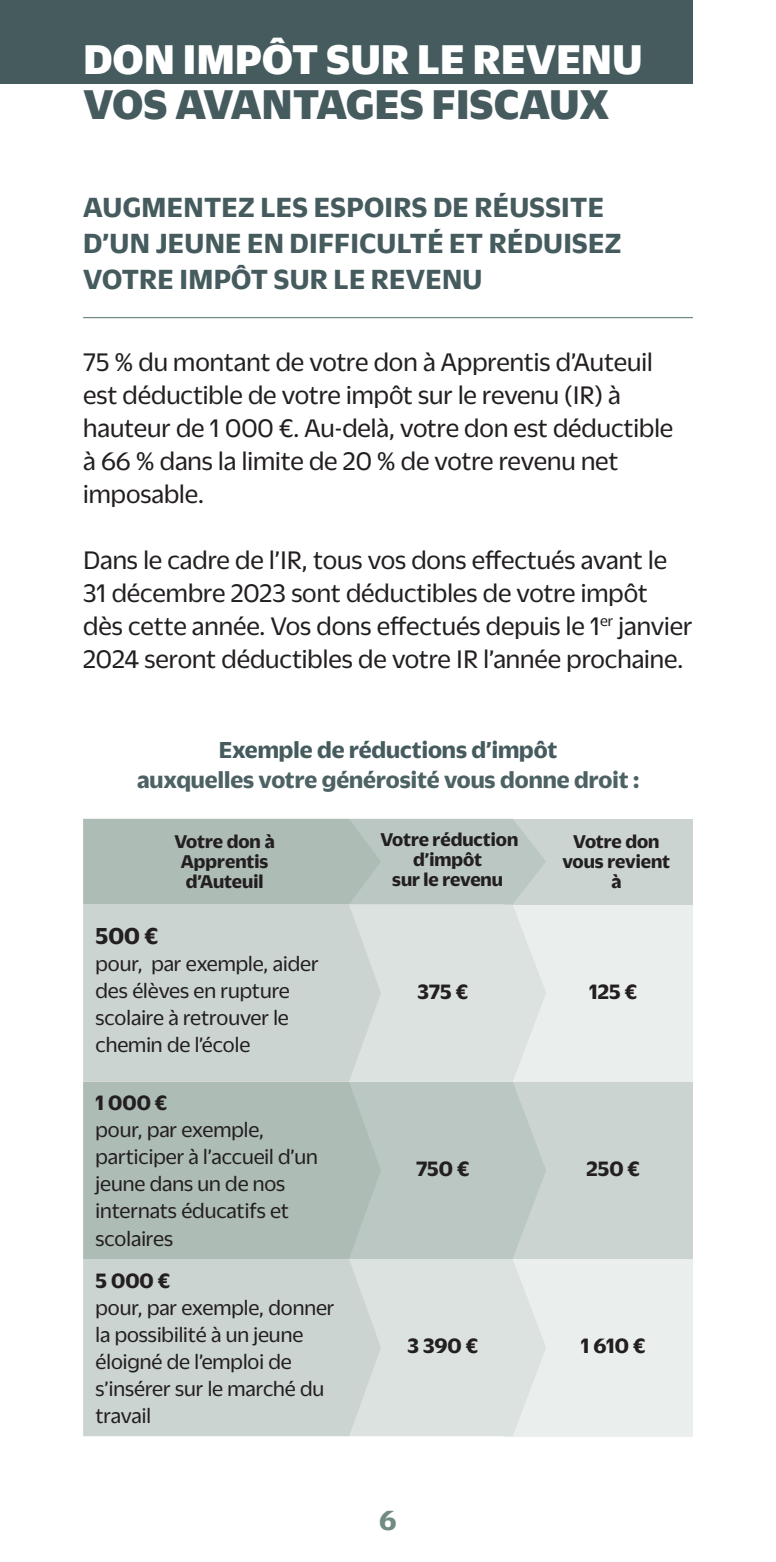
<style>
.page{position:relative;width:776px;height:1562px;background:#fff}
.page>*{position:absolute;margin:0;border:0;box-sizing:border-box;transform-origin:0 0}
.t1{font:900 45px "Duplicate Sans";letter-spacing:.01em;color:#fff}
.t2{font:900 45px "Duplicate Sans";letter-spacing:.01em;color:#455b5e}
.t3{font:700 30px/36px "Duplicate Sans";letter-spacing:.01em;color:#455b5e}
.t4{font:700 30px "Duplicate Sans";color:#718b81}
.t5{font:27.5px/33px "Duplicate Sans";color:#231f20}
.t6{font:700 25px "Duplicate Sans";color:#4d6264}
.t7{font:700 25px "Duplicate Sans";color:#455b5e}
.t8{font:700 25px "Duplicate Sans";color:#231f20}
.t9{font:22.5px/27px "Duplicate Sans";color:#231f20}
.t10{font:700 22.5px "Duplicate Sans";color:#231f20}
.t11{font:700 20px/20px "Duplicate Sans";color:#231f20;text-align:center}
</style>
<div class="page">
<div style="left:505px;top:1081px;width:188px;height:177px;background:#cbd4d0"></div>
<div style="left:505px;top:1258px;width:188px;height:177px;background:#eaefed"></div>
<div style="left:505px;top:904px;width:188px;height:177px;background:#eaefed"></div>
<div style="left:505px;top:818px;width:188px;height:86px;background:#cbd4d0"></div>
<svg style="left:83px;top:818px;width:463px;height:617px;background:#c5cfca"></svg>
<hr style="left:83px;top:317px;width:610px;height:1px;background:#718b81">
<div style="left:0;top:0;width:693px;height:83px;background:#455b5e"></div>
<h1 class="t1" style="left:83px;top:28px;width:560px">DON IMPÔT SUR LE REVENU</h1>
<h1 class="t2" style="left:83px;top:73px;width:527px">VOS AVANTAGES FISCAUX</h1>
<p class="t3" style="left:83px;top:187px;width:539px">AUGMENTEZ LES ESPOIRS DE RÉUSSITE<br>D’UN JEUNE EN DIFFICULTÉ ET RÉDUISEZ<br>VOTRE IMPÔT SUR LE REVENU</p>
<p class="t5" style="left:83px;top:343px;width:591px">75 % du montant de votre don à Apprentis d’Auteuil est déductible de votre impôt sur le revenu (IR) à hauteur de 1 000 €. Au-delà, votre don est déductible à 66 % dans la limite de 20 % de votre revenu net imposable.</p>
<p class="t5" style="left:83px;top:541px;width:610px">Dans le cadre de l’IR, tous vos dons effectués avant le 31 décembre 2023 sont déductibles de votre impôt dès cette année. Vos dons effectués depuis le 1<sup>er</sup> janvier 2024 seront déductibles de votre IR l’année prochaine.</p>
<p class="t7" style="left:219px;top:733px;width:340px">Exemple de réductions d’impôt</p>
<p class="t6" style="left:137px;top:763px;width:503px">auxquelles votre générosité vous donne droit :</p>
<p class="t11" style="left:174px;top:830px;width:102px">Votre don à<br>Apprentis d’Auteuil</p>
<p class="t8" style="left:95px;top:918px;width:64px">500 €</p>
<p class="t9" style="left:95px;top:948px;width:224px">pour, par exemple, aider des élèves en rupture scolaire à retrouver le chemin de l’école</p>
<p class="t10" style="left:95px;top:1087px;width:73px">1 000 €</p>
<p class="t9" style="left:95px;top:1115px;width:224px">pour, par exemple, participer à l’accueil d’un jeune dans un de nos internats éducatifs et scolaires</p>
<p class="t10" style="left:95px;top:1264px;width:76px">5 000 €</p>
<p class="t9" style="left:95px;top:1292px;width:240px">pour, par exemple, donner la possibilité à un jeune éloigné de l’emploi de s’insérer sur le marché du travail</p>
<p class="t11" style="left:380px;top:828px;width:139px">Votre réduction d’impôt<br>sur le revenu</p>
<p class="t10" style="left:417px;top:975px;width:52px">375 €</p>
<p class="t11" style="left:562px;top:829px;width:109px">Votre don vous revient à</p>
<p class="t10" style="left:589px;top:975px;width:49px">125 €</p>
<p class="t10" style="left:416px;top:1153px;width:55px">750 €</p>
<p class="t10" style="left:407px;top:1330px;width:72px">3 390 €</p>
<p class="t4" style="left:379px;top:1499px;width:19px">6</p>
<p class="t10" style="left:586px;top:1153px;width:55px">250 €</p>
<p class="t10" style="left:581px;top:1330px;width:66px">1 610 €</p>
</div>
